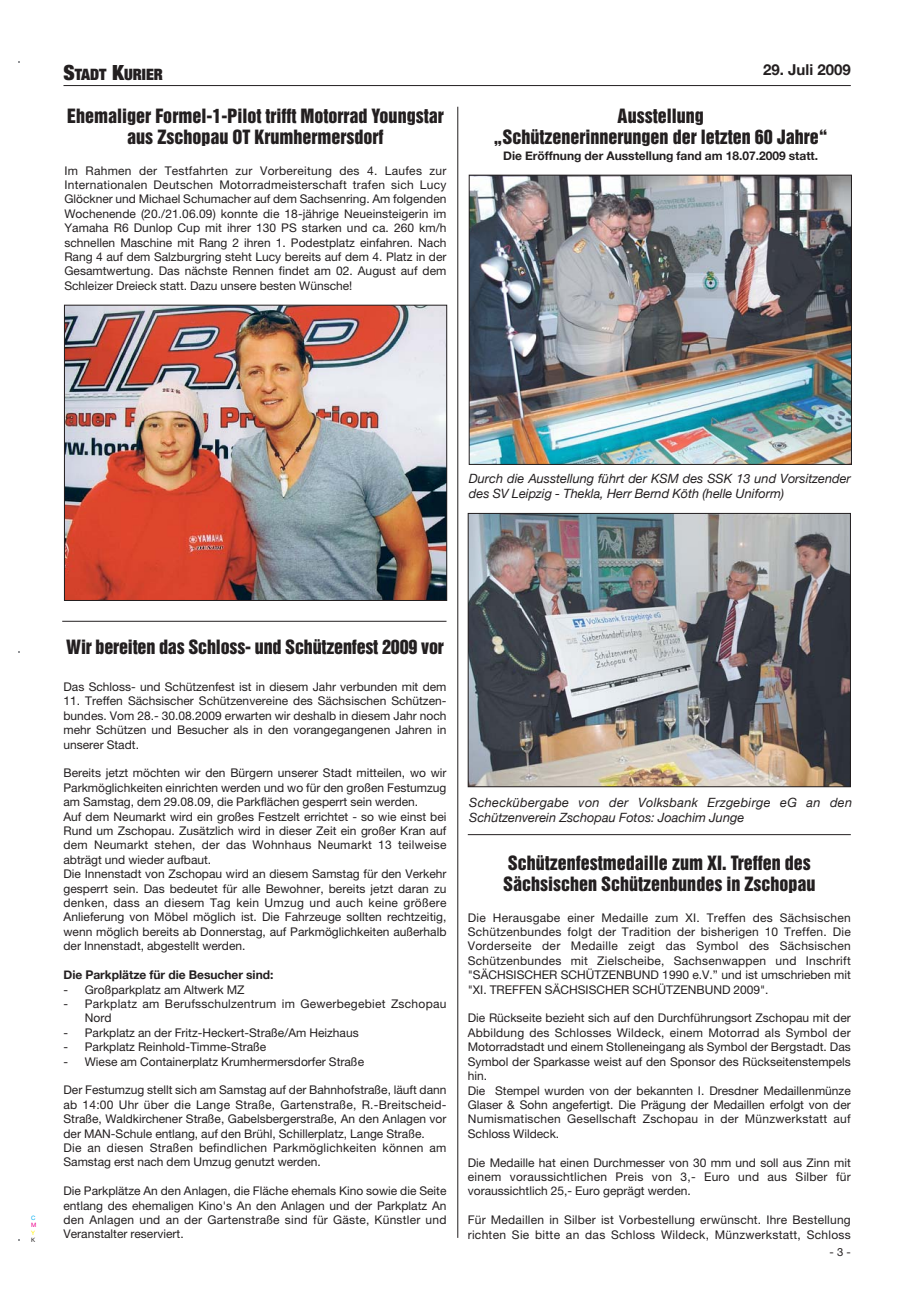
<style>
.page{position:relative;width:915px;height:1297px;background:#fff}
.page>*{position:absolute;margin:0;border:0;box-sizing:border-box;transform-origin:0 0}
.t1{font:18px/21.6px "Helvetica Inserat";color:#231f20;text-align:center}
.t2{font:900 expanded 15.75px "Helvetica Neue";color:#231f20}
.t3{font:700 15px "Helvetica Neue";color:#231f20}
.t4{font:italic 12.75px/15.3px "Helvetica Neue";color:#231f20}
.t5{font:italic 12.75px/15.3px "Helvetica Neue";letter-spacing:.02em;color:#231f20}
.t6{font:12px/14.4px "Helvetica Neue";color:#231f20;text-align:justify}
.t7{font:700 12px "Helvetica Neue";color:#231f20}
.t8{font:12px/14.4px "Helvetica Neue";letter-spacing:.02em;color:#231f20}
.t9{font:11.25px "Helvetica Neue";color:#231f20}
.t10{font:6px "Helvetica Neue";color:#00adef}
.t11{font:6px "Helvetica Neue";color:#ec008c}
.t12{font:6px "Helvetica Neue";color:#fff200}
.t13{font:6px "Helvetica Neue";color:#231f20}
.s1{font-size:21px}
</style>
<div class="page">
<hr style="left:63px;top:85px;width:787px;height:1px;background:#231f20">
<hr style="left:457px;top:107px;width:1px;height:1131px;background:#231f20">
<img style="left:66px;top:307px;width:379px;height:292px">
<div style="left:64px;top:305px;width:383px;height:296px;border:1px solid #231f20"></div>
<hr style="left:62px;top:621px;width:384px;height:1px;background:#231f20">
<img style="left:470px;top:177px;width:379px;height:286px">
<div style="left:468px;top:175px;width:383px;height:290px;border:1px solid #231f20"></div>
<img style="left:469px;top:515px;width:379px;height:270px">
<div style="left:467px;top:513px;width:383px;height:274px;border:1px solid #231f20"></div>
<hr style="left:467px;top:834px;width:383px;height:1px;background:#231f20">
<h2 class="t2" style="left:63px;top:68px;width:101px"><span class="s1">S</span>TADT <span class="s1">K</span>URIER</h2>
<p class="t3" style="left:763px;top:60px;width:89px">29. Juli 2009</p>
<h1 class="t1" style="left:67px;top:106px;width:378px">Ehemaliger Formel-1-Pilot trifft Motorrad Youngstar aus Zschopau OT Krumhermersdorf</h1>
<p class="t6" style="left:64px;top:164px;width:383px">Im Rahmen der Testfahrten zur Vorbereitung des 4. Laufes zur Internationalen Deutschen Motorradmeisterschaft trafen sich Lucy Glöckner und Michael Schumacher auf dem Sachsenring. Am folgenden Wochenende (20./21.06.09) konnte die 18-jährige Neueinsteigerin im Yamaha R6 Dunlop Cup mit ihrer 130 PS starken und ca. 260 km/h schnellen Maschine mit Rang 2 ihren 1. Podestplatz einfahren. Nach Rang 4 auf dem Salzburgring steht Lucy bereits auf dem 4. Platz in der Gesamtwertung. Das nächste Rennen findet am 02. August auf dem Schleizer Dreieck statt. Dazu unsere besten Wünsche!</p>
<h1 class="t1" style="left:493px;top:106px;width:336px">Ausstellung<br>„Schützenerinnerungen der letzten 60 Jahre“</h1>
<p class="t7" style="left:503px;top:148px;width:316px">Die Eröffnung der Ausstellung fand am 18.07.2009 statt.</p>
<p class="t4" style="left:468px;top:471px;width:383px">Durch die Ausstellung führt der KSM des SSK 13 und Vorsitzender des SV Leipzig - Thekla, Herr Bernd Köth (helle Uniform)</p>
<p class="t10" style="left:31px;top:1216px;width:6px">C</p>
<p class="t11" style="left:31px;top:1223px;width:7px">M</p>
<p class="t12" style="left:31px;top:1230px;width:5px">Y</p>
<p class="t13" style="left:31px;top:1237px;width:6px">K</p>
<h1 class="t1" style="left:66px;top:637px;width:379px">Wir bereiten das Schloss- und Schützenfest 2009 vor</h1>
<p class="t6" style="left:63px;top:681px;width:384px">Das Schloss- und Schützenfest ist in diesem Jahr verbunden mit dem</p>
<p class="t6" style="left:63px;top:695px;width:384px">11. Treffen Sächsischer Schützenvereine des Sächsischen Schützen&shy;bundes. Vom 28.- 30.08.2009 erwarten wir deshalb in diesem Jahr noch mehr Schützen und Besucher als in den vorangegangenen Jahren in unserer Stadt.</p>
<p class="t6" style="left:63px;top:767px;width:384px;text-align:left">Bereits jetzt möchten wir den Bürgern unserer Stadt mitteilen, wo wir Parkmöglichkeiten einrichten werden und wo für den großen Festumzug am Samstag, dem 29.08.09, die Parkflächen gesperrt sein werden.<br>Auf dem Neumarkt wird ein großes Festzelt errichtet - so wie einst bei Rund um Zschopau. Zusätzlich wird in dieser Zeit ein großer Kran auf dem Neumarkt stehen, der das Wohnhaus Neumarkt 13 teilweise abträgt und wieder aufbaut.<br>Die Innenstadt von Zschopau wird an diesem Samstag für den Verkehr gesperrt sein. Das bedeutet für alle Bewohner, bereits jetzt daran zu denken, dass an diesem Tag kein Umzug und auch keine größere Anlieferung von Möbel möglich ist. Die Fahrzeuge sollten rechtzeitig, wenn möglich bereits ab Donnerstag, auf Parkmöglichkeiten außerhalb der Innenstadt, abgestellt werden.</p>
<p class="t7" style="left:63px;top:967px;width:211px">Die Parkplätze für die Besucher sind:</p>
<p class="t6" style="left:63px;top:983px;width:182px">- Großparkplatz am Altwerk MZ</p>
<p class="t8" style="left:85px;top:998px;width:363px;text-indent:-21px">- Parkplatz am Berufsschulzentrum im Gewerbegebiet Zschopau<br>Nord</p>
<p class="t6" style="left:63px;top:1026px;width:296px">- Parkplatz an der Fritz-Heckert-Straße/Am Heizhaus</p>
<p class="t6" style="left:63px;top:1041px;width:204px">- Parkplatz Reinhold-Timme-Straße</p>
<p class="t6" style="left:63px;top:1055px;width:302px">- Wiese am Containerplatz Krumhermersdorfer Straße</p>
<p class="t6" style="left:63px;top:1084px;width:384px;text-align:left">Der Festumzug stellt sich am Samstag auf der Bahnhofstraße, läuft dann ab 14:00 Uhr über die Lange Straße, Gartenstraße, R.-Breitscheid-Straße, Waldkirchener Straße, Gabelsbergerstraße, An den Anlagen vor der MAN-Schule entlang, auf den Brühl, Schillerplatz, Lange Straße.<br>Die an diesen Straßen befindlichen Parkmöglichkeiten können am Samstag erst nach dem Umzug genutzt werden.</p>
<p class="t6" style="left:63px;top:1185px;width:384px">Die Parkplätze An den Anlagen, die Fläche ehemals Kino sowie die Seite entlang des ehemaligen Kino's An den Anlagen und der Parkplatz An den Anlagen und an der Gartenstraße sind für Gäste, Künstler und Veranstalter reserviert.</p>
<p class="t5" style="left:469px;top:794px;width:384px">Scheckübergabe von der Volksbank Erzgebirge eG an den<br>Schützenverein Zschopau Fotos: Joachim Junge</p>
<h1 class="t1" style="left:503px;top:853px;width:314px;text-align:left">Schützenfestmedaille zum XI. Treffen des<br>Sächsischen Schützenbundes in Zschopau</h1>
<p class="t6" style="left:467px;top:911px;width:384px">Die Herausgabe einer Medaille zum XI. Treffen des Sächsischen Schützenbundes folgt der Tradition der bisherigen 10 Treffen. Die Vorderseite der Medaille zeigt das Symbol des Sächsischen Schützenbundes mit Zielscheibe, Sachsenwappen und Inschrift "SÄCHSISCHER SCHÜTZENBUND 1990 e.V.” und ist umschrieben mit "XI. TREFFEN SÄCHSISCHER SCHÜTZENBUND 2009".</p>
<p class="t6" style="left:467px;top:1012px;width:384px;text-align:left">Die Rückseite bezieht sich auf den Durchführungsort Zschopau mit der Abbildung des Schlosses Wildeck, einem Motorrad als Symbol der Motorradstadt und einem Stolleneingang als Symbol der Bergstadt. Das Symbol der Sparkasse weist auf den Sponsor des Rückseitenstempels hin.<br>Die Stempel wurden von der bekannten I. Dresdner Medaillenmünze Glaser &amp; Sohn angefertigt. Die Prägung der Medaillen erfolgt von der Numismatischen Gesellschaft Zschopau in der Münzwerkstatt auf Schloss Wildeck.</p>
<p class="t6" style="left:467px;top:1156px;width:384px">Die Medaille hat einen Durchmesser von 30 mm und soll aus Zinn mit einem voraussichtlichen Preis von 3,- Euro und aus Silber für voraussichtlich 25,- Euro geprägt werden.</p>
<p class="t6" style="left:467px;top:1214px;width:384px">Für Medaillen in Silber ist Vorbestellung erwünscht. Ihre Bestellung richten Sie bitte an das Schloss Wildeck, Münzwerkstatt, Schloss</p>
<p class="t9" style="left:829px;top:1248px;width:23px">- 3 -</p>
</div>
